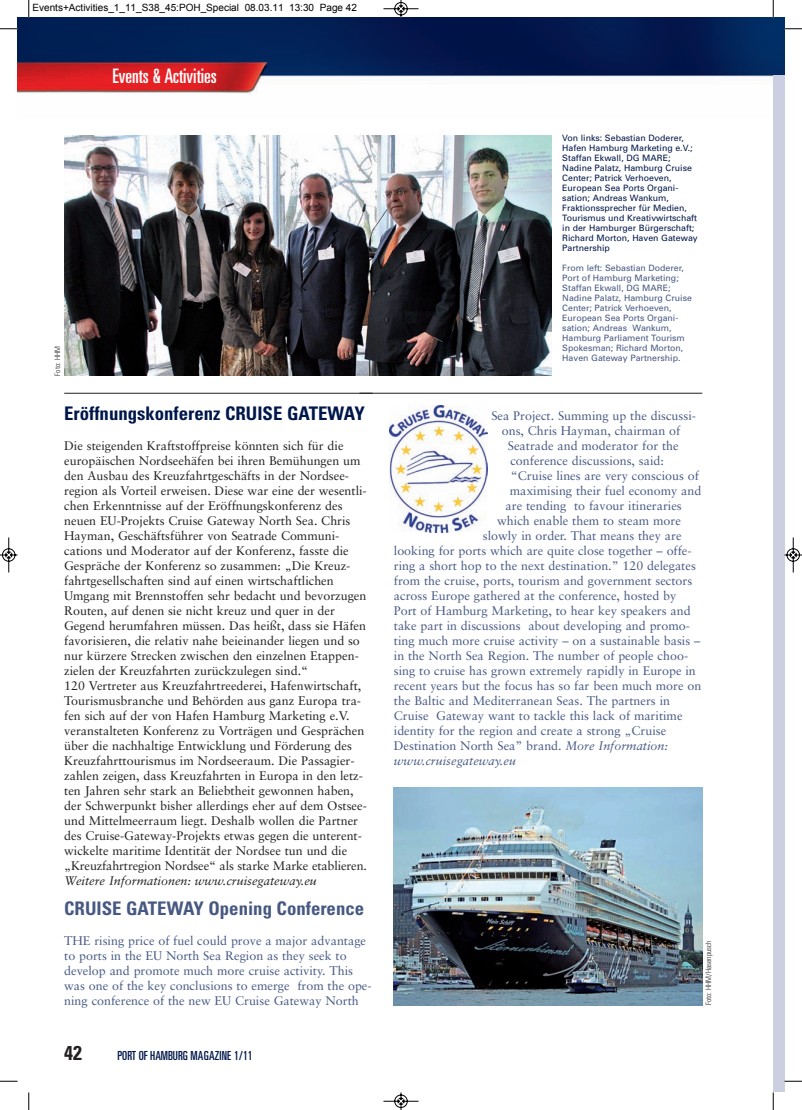
<style>
.page{position:relative;width:802px;height:1110px;background:#fff}
.page>*{position:absolute;margin:0;border:0;box-sizing:border-box;transform-origin:0 0}
.t1{font:ultra-condensed 20px "Univers";color:#fff}
.t2{font:700 condensed 20px "Univers";color:#231f20}
.t3{font:700 condensed 18.75px "Univers";color:#00174a}
.t4{font:700 condensed 18.75px "Univers";color:#475983}
.t5{font:12.5px/15px "Sabon";color:#231f20}
.t6{font:12.5px/15px "Sabon";color:#475983}
.t7{font:ultra-condensed 12.5px "Univers";color:#00174a}
.t8{font:italic 12.5px "Sabon";color:#475983}
.t9{font:10px "Arial";color:#000}
.t10{font:8.75px/10px "Univers";color:#00174a}
.t11{font:8.75px/10px "Univers";color:#475983}
.t12{font:300 condensed 7.5px "Univers";color:#231f20}
.s1{font-style:italic}
</style>
<div class="page">
<img style="left:18px;top:18px;width:766px;height:76px">
<div style="left:773px;top:75px;width:11px;height:1017px;background:#cad0e1"></div>
<img style="left:64px;top:135px;width:487px;height:240px">
<hr style="left:64px;top:393px;width:308px;height:1px;background:#231f20">
<hr style="left:359px;top:393px;width:343px;height:1px;background:#231f20">
<img style="left:389px;top:405px;width:98px;height:128px">
<img style="left:394px;top:788px;width:308px;height:217px">
<svg style="left:28px;top:0;width:2px;height:18px"></svg>
<svg style="left:0;top:28px;width:18px;height:2px"></svg>
<svg style="left:773px;top:0;width:1px;height:18px"></svg>
<svg style="left:784px;top:28px;width:18px;height:2px"></svg>
<svg style="left:28px;top:1092px;width:2px;height:18px"></svg>
<svg style="left:0;top:1081px;width:18px;height:1px"></svg>
<svg style="left:773px;top:1092px;width:1px;height:18px"></svg>
<svg style="left:784px;top:1081px;width:18px;height:1px"></svg>
<svg style="left:383px;top:0;width:36px;height:18px"></svg>
<svg style="left:383px;top:1092px;width:36px;height:18px"></svg>
<svg style="left:0;top:537px;width:18px;height:36px"></svg>
<svg style="left:784px;top:537px;width:18px;height:36px"></svg>
<p class="t9" style="left:32px;top:1px;width:326px">Events+Activities_1_11_S38_45:POH_Special 08.03.11 13:30 Page 42</p>
<p class="t1" style="left:113px;top:65px;width:106px">Events &amp; Activities</p>
<p class="t12" style="left:53px;top:376px;width:31px;rotate:-90deg">Foto: HHM</p>
<p class="t3" style="left:64px;top:402px;width:302px">Eröffnungskonferenz CRUISE GATEWAY</p>
<p class="t5" style="left:64px;top:438px;width:304px">Die steigenden Kraftstoffpreise könnten sich für die europäischen Nordseehäfen bei ihren Bemühungen um den Ausbau des Kreuzfahrt geschäfts in der Nordsee - region als Vorteil erweisen. Diese war eine der wesentli&shy;chen Erkenntnisse auf der Eröffnungskonferenz des neuen EU-Projekts Cruise Gateway North Sea. Chris Hayman, Geschäftsführer von Seatrade Communi - cations und Moderator auf der Konferenz, fasste die Gespräche der Konferenz so zusammen: „Die Kreuz - fahrtgesellschaften sind auf einen wirtschaftlichen Umgang mit Brennstoffen sehr bedacht und bevorzugen Routen, auf denen sie nicht kreuz und quer in der Gegend herumfahren müssen. Das heißt, dass sie Häfen favorisieren, die relativ nahe beieinander liegen und so nur kürzere Strecken zwischen den einzelnen Etappen - zielen der Kreuzfahrten zurückzulegen sind.“<br>120 Vertreter aus Kreuzfahrtreederei, Hafenwirtschaft, Tourismusbranche und Behörden aus ganz Europa tra&shy;fen sich auf der von Hafen Hamburg Marketing e.V. veranstalteten Konferenz zu Vorträgen und Gesprächen über die nachhaltige Entwicklung und Förderung des Kreuzfahrttourismus im Nordseeraum. Die Passagier - zahlen zeigen, dass Kreuzfahrten in Europa in den letz&shy;ten Jahren sehr stark an Beliebtheit gewonnen haben, der Schwerpunkt bisher allerdings eher auf dem Ostsee&shy;und Mittelmeerraum liegt. Deshalb wollen die Partner des Cruise-Gateway-Projekts etwas gegen die unterent&shy;wickelte maritime Identität der Nordsee tun und die „Kreuzfahrtregion Nordsee“ als starke Marke etablieren.<br><span class="s1">Weitere Informationen: www.cruisegateway.eu</span></p>
<p class="t4" style="left:64px;top:897px;width:301px">CRUISE GATEWAY Opening Conference</p>
<p class="t6" style="left:64px;top:933px;width:309px">THE rising price of fuel could prove a major advantage to ports in the EU North Sea Region as they seek to develop and promote much more cruise activity. This was one of the key conclusions to emerge from the ope&shy;ning conference of the new EU Cruise Gateway North</p>
<p class="t2" style="left:64px;top:1041px;width:19px">42</p>
<p class="t7" style="left:117px;top:1048px;width:137px">PORT OF HAMBURG MAGAZINE 1/11</p>
<p class="t10" style="left:562px;top:133px;width:137px">Von links: Sebastian Doderer,<br>Hafen Hamburg Marketing e.V.;<br>Staffan Ekwall, DG MARE;<br>Nadine Palatz, Hamburg Cruise<br>Center; Patrick Verhoeven,<br>European Sea Ports Organi&shy;sation; Andreas Wankum,<br>Fraktionssprecher für Medien,<br>Tourismus und Kreativwirtschaft in der Hamburger Bürgerschaft;<br>Richard Morton, Haven Gateway<br>Partnership</p>
<p class="t11" style="left:562px;top:263px;width:131px">From left: Sebastian Doderer,<br>Port of Hamburg Marketing;<br>Staffan Ekwall, DG MARE;<br>Nadine Palatz, Hamburg Cruise<br>Center; Patrick Verhoeven,<br>European Sea Ports Organi&shy;sation; Andreas Wankum,<br>Hamburg Parliament Tourism<br>Spokesman; Richard Morton,<br>Haven Gateway Partnership.</p>
<p class="t6" style="left:491px;top:408px;width:206px">Sea Project. Summing up the discussi-</p>
<p class="t6" style="left:502px;top:423px;width:180px">ons, Chris Hayman, chairman of</p>
<p class="t6" style="left:508px;top:438px;width:172px">Seatrade and moderator for the</p>
<p class="t6" style="left:510px;top:453px;width:155px">conference discussions, said:</p>
<p class="t6" style="left:511px;top:468px;width:189px">“Cruise lines are very conscious of</p>
<p class="t6" style="left:509px;top:483px;width:193px">maximising their fuel economy and</p>
<p class="t6" style="left:505px;top:498px;width:178px">are tending to favour itineraries</p>
<p class="t6" style="left:497px;top:513px;width:185px">which enable them to steam more</p>
<p class="t6" style="left:483px;top:528px;width:200px">slowly in order. That means they are</p>
<p class="t6" style="left:394px;top:543px;width:299px">looking for ports which are quite close together – offe-</p>
<p class="t6" style="left:394px;top:558px;width:303px">ring a short hop to the next destination.” 120 delegates</p>
<p class="t6" style="left:394px;top:573px;width:300px">from the cruise, ports, tourism and government sectors</p>
<p class="t6" style="left:394px;top:588px;width:284px">across Europe gathered at the conference, hosted by</p>
<p class="t6" style="left:394px;top:603px;width:298px">Port of Hamburg Marketing, to hear key speakers and</p>
<p class="t6" style="left:394px;top:618px;width:297px">take part in discussions about developing and promo-</p>
<p class="t6" style="left:394px;top:633px;width:308px">ting much more cruise activity – on a sustainable basis –</p>
<p class="t6" style="left:394px;top:648px;width:296px">in the North Sea Region. The number of people choo-</p>
<p class="t6" style="left:394px;top:663px;width:303px">sing to cruise has grown extremely rapidly in Europe in</p>
<p class="t6" style="left:394px;top:678px;width:309px">recent years but the focus has so far been much more on</p>
<p class="t6" style="left:394px;top:693px;width:278px">the Baltic and Mediterranean Seas. The partners in</p>
<p class="t6" style="left:394px;top:708px;width:290px">Cruise Gateway want to tackle this lack of maritime</p>
<p class="t6" style="left:394px;top:723px;width:274px">identity for the region and create a strong „Cruise</p>
<p class="t6" style="left:394px;top:738px;width:275px">Destination North Sea” brand. <span class="s1">More Information:</span></p>
<p class="t8" style="left:394px;top:753px;width:124px">www.cruisegateway.eu</p>
<p class="t12" style="left:704px;top:1005px;width:66px;rotate:-90deg">Foto: HHM/Hasenpusch</p>
</div>
